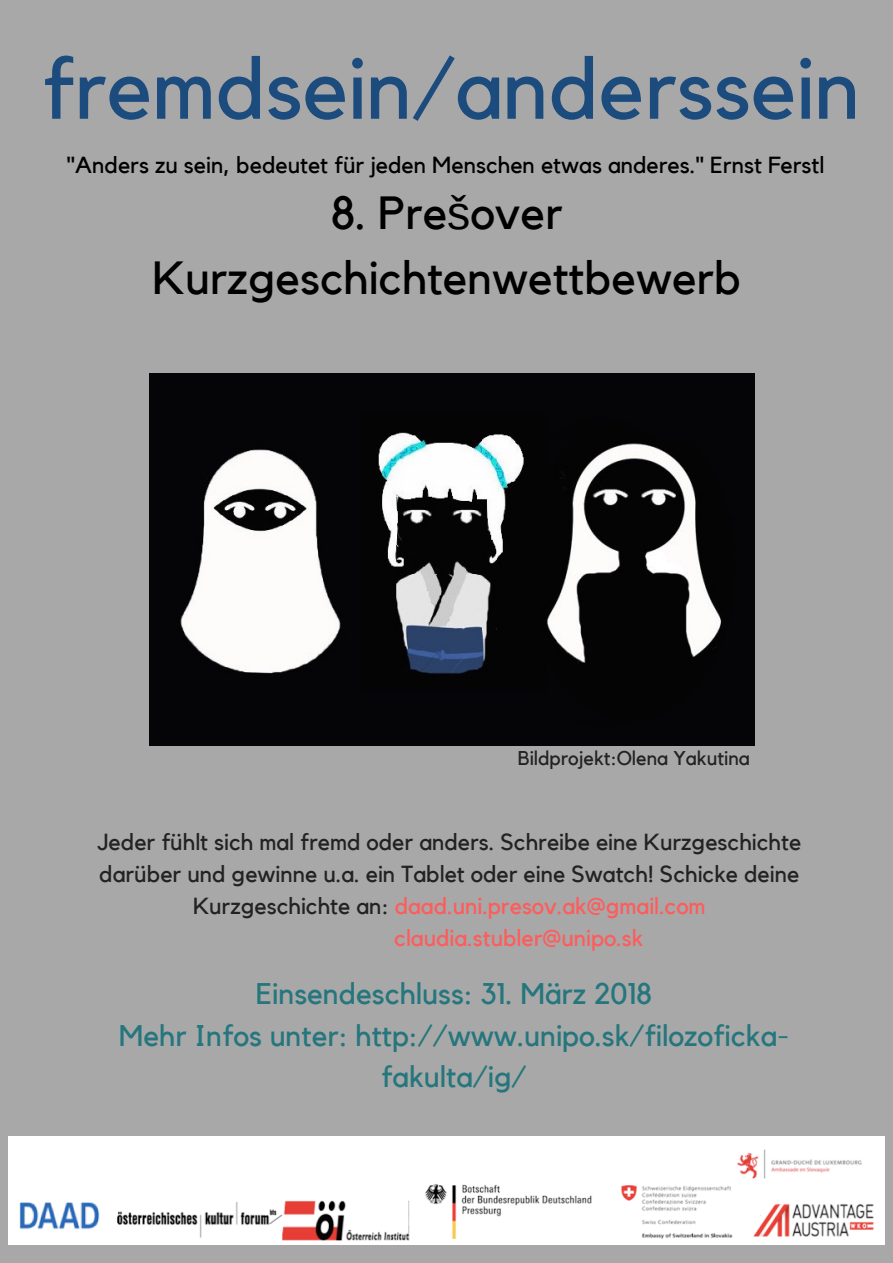
<style>
.page{position:relative;width:893px;height:1263px;background:#a8a8a8}
.page>*{position:absolute;margin:0;border:0;box-sizing:border-box;transform-origin:0 0}
.t1{font:86.1px "Kollektif";color:#1c4b7d}
.t2{font:46.35px/64.7px "Kollektif";color:#000;text-align:center}
.t3{font:29.78px/41.6px "Kollektif";color:#25767d;text-align:center}
.t4{font:23.17px "Kollektif";color:#222}
.t5{font:23.17px "Kollektif";color:#ff5c5c}
.t6{font:23.17px "Kollektif";color:#000}
.t7{font:19.88px "Kollektif";color:#222}
.s1{font-family:"Liberation Sans"}
.s2{color:#222}
</style>
<div class="page">
<img style="left:149px;top:373px;width:605px;height:372px">
<img style="left:8px;top:1136px;width:877px;height:109px">
<h1 class="t1" style="left:41px;top:49px;width:820px">fremdsein/anderssein</h1>
<p class="t6" style="left:66px;top:155px;width:759px">"Anders zu sein, bedeutet für jeden Menschen etwas anderes." Ernst Ferstl</p>
<h2 class="t2" style="left:153px;top:182px;width:590px">8. Pre<span class="s1">š</span>over<br>Kurzgeschichtenwettbewerb</h2>
<p class="t7" style="left:518px;top:749px;width:234px">Bildprojekt:Olena Yakutina</p>
<p class="t4" style="left:97px;top:831px;width:705px">Jeder fühlt sich mal fremd oder anders. Schreibe eine Kurzgeschichte</p>
<p class="t4" style="left:99px;top:863px;width:702px">darüber und gewinne u.a. ein Tablet oder eine Swatch! Schicke deine</p>
<p class="t5" style="left:193px;top:895px;width:514px"><span class="s2">Kurzgeschichte an:</span> daad.uni.presov.ak@gmail.com</p>
<p class="t5" style="left:394px;top:927px;width:251px">claudia.stubler@unipo.sk</p>
<p class="t3" style="left:119px;top:974px;width:671px">Einsendeschluss: 31. März 2018<br>Mehr Infos unter: http://www.unipo.sk/filozoficka&shy;fakulta/ig/</p>
</div>
